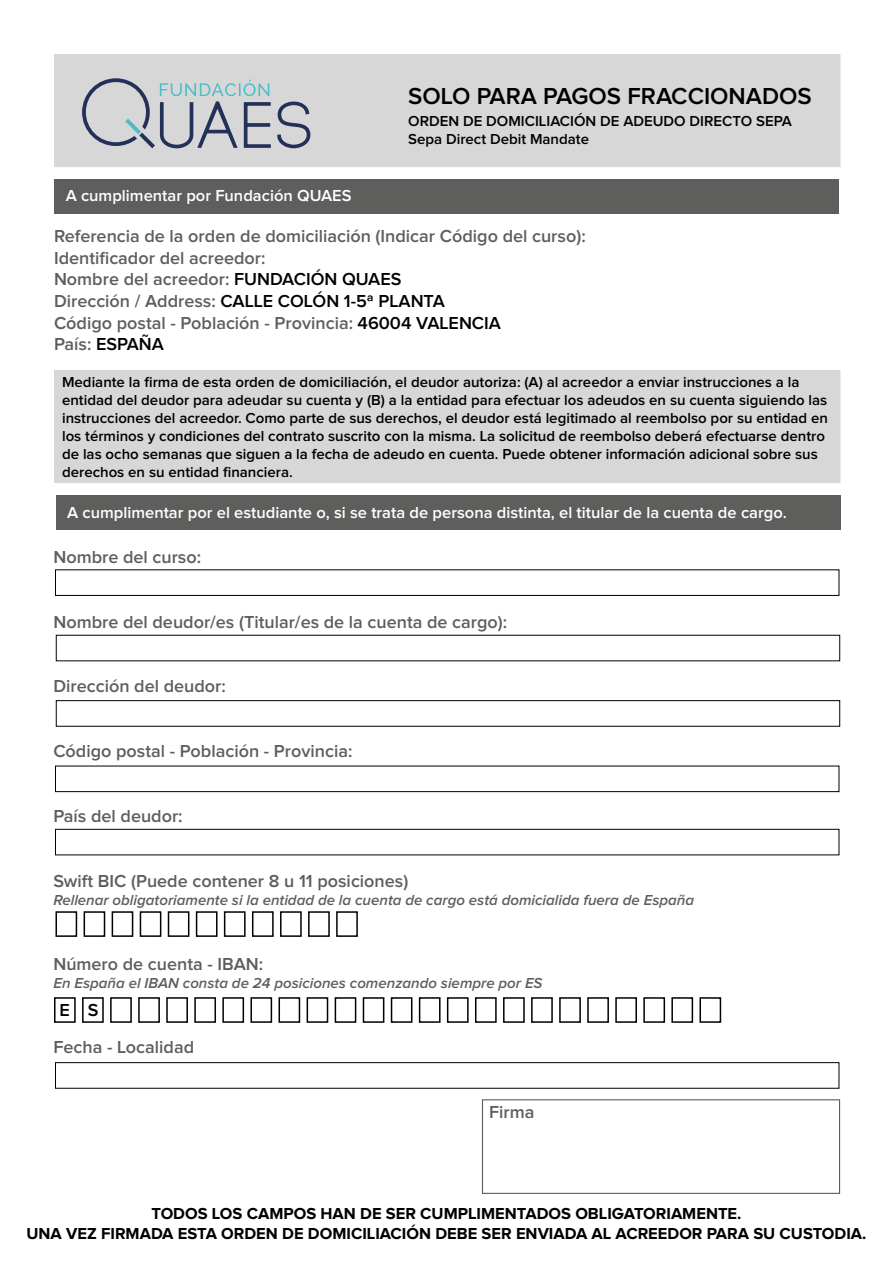
<style>
.page{position:relative;width:893px;height:1263px;background:#fff}
.page>*{position:absolute;margin:0;border:0;box-sizing:border-box;transform-origin:0 0}
.t1{font:600 24px "Proxima Nova";color:#000}
.t2{font:600 18px/21.6px "Proxima Nova";color:#5e5e5d}
.t3{font:600 18px "Proxima Nova";color:#000}
.t4{font:700 16.5px/19.8px "Proxima Nova A";color:#000;text-align:center}
.t5{font:600 16.5px "Proxima Nova";color:#fff}
.t6{font:600 15px/18px "Proxima Nova";color:#000}
.t7{font:italic 600 15px "Proxima Nova";color:#5e5e5d}
.s1{color:#000}
</style>
<div class="page">
<div style="left:54px;top:370px;width:786px;height:113px;background:#d8d7d7"></div>
<div style="left:54px;top:54px;width:786px;height:113px;background:#d8d7d7"></div>
<div style="left:54px;top:179px;width:785px;height:35px;background:#5e5e5d"></div>
<div style="left:56px;top:495px;width:784px;height:35px;background:#5e5e5d"></div>
<div style="left:54px;top:997px;width:22px;height:26px;border:2px solid #000"></div>
<div style="left:82px;top:997px;width:22px;height:26px;border:2px solid #000"></div>
<svg style="left:82px;top:78px;width:229px;height:71px"></svg>
<div style="left:482px;top:1099px;width:358px;height:95px;border:1px solid #5e5e5d"></div>
<div style="left:56px;top:911px;width:21px;height:26px;border:2px solid #000"></div>
<div style="left:84px;top:911px;width:21px;height:26px;border:2px solid #000"></div>
<div style="left:112px;top:911px;width:21px;height:26px;border:2px solid #000"></div>
<div style="left:140px;top:911px;width:21px;height:26px;border:2px solid #000"></div>
<div style="left:168px;top:911px;width:21px;height:26px;border:1px solid #000"></div>
<div style="left:196px;top:911px;width:22px;height:26px;border:2px solid #000"></div>
<div style="left:224px;top:911px;width:22px;height:26px;border:2px solid #000"></div>
<div style="left:252px;top:911px;width:22px;height:26px;border:1px solid #000"></div>
<div style="left:280px;top:911px;width:22px;height:26px;border:2px solid #000"></div>
<div style="left:308px;top:911px;width:22px;height:26px;border:2px solid #000"></div>
<div style="left:336px;top:911px;width:22px;height:26px;border:1px solid #000"></div>
<div style="left:110px;top:997px;width:22px;height:26px;border:2px solid #000"></div>
<div style="left:138px;top:997px;width:22px;height:26px;border:2px solid #000"></div>
<div style="left:166px;top:997px;width:22px;height:26px;border:1px solid #000"></div>
<div style="left:194px;top:997px;width:22px;height:26px;border:2px solid #000"></div>
<div style="left:222px;top:997px;width:22px;height:26px;border:2px solid #000"></div>
<div style="left:250px;top:997px;width:22px;height:26px;border:1px solid #000"></div>
<div style="left:279px;top:997px;width:21px;height:26px;border:2px solid #000"></div>
<div style="left:307px;top:997px;width:21px;height:26px;border:2px solid #000"></div>
<div style="left:335px;top:997px;width:21px;height:26px;border:1px solid #000"></div>
<div style="left:363px;top:997px;width:21px;height:26px;border:2px solid #000"></div>
<div style="left:391px;top:997px;width:21px;height:26px;border:2px solid #000"></div>
<div style="left:419px;top:997px;width:22px;height:26px;border:1px solid #000"></div>
<div style="left:447px;top:997px;width:22px;height:26px;border:2px solid #000"></div>
<div style="left:475px;top:997px;width:22px;height:26px;border:2px solid #000"></div>
<div style="left:503px;top:997px;width:22px;height:26px;border:1px solid #000"></div>
<div style="left:531px;top:997px;width:22px;height:26px;border:2px solid #000"></div>
<div style="left:559px;top:997px;width:22px;height:26px;border:2px solid #000"></div>
<div style="left:587px;top:997px;width:22px;height:26px;border:1px solid #000"></div>
<div style="left:615px;top:997px;width:22px;height:26px;border:2px solid #000"></div>
<div style="left:643px;top:997px;width:22px;height:26px;border:2px solid #000"></div>
<div style="left:671px;top:997px;width:22px;height:26px;border:1px solid #000"></div>
<div style="left:699px;top:997px;width:22px;height:26px;border:2px solid #000"></div>
<div style="left:55px;top:569px;width:784px;height:27px;border:1px solid #000"></div>
<div style="left:56px;top:700px;width:784px;height:27px;border:1px solid #000"></div>
<div style="left:55px;top:766px;width:784px;height:26px;border:1px solid #000"></div>
<div style="left:55px;top:829px;width:784px;height:26px;border:1px solid #000"></div>
<div style="left:55px;top:1062px;width:784px;height:26px;border:1px solid #000"></div>
<h1 class="t1" style="left:408px;top:83px;width:405px">SOLO PARA PAGOS FRACCIONADOS</h1>
<p class="t6" style="left:408px;top:111px;width:385px">ORDEN DE DOMICILIACIÓN DE ADEUDO DIRECTO SEPA<br>Sepa Direct Debit Mandate</p>
<p class="t5" style="left:66px;top:187px;width:287px">A cumplimentar por Fundación QUAES</p>
<p class="t2" style="left:54px;top:225px;width:533px">Referencia de la orden de domiciliación (Indicar Código del curso):<br>Identificador del acreedor:<br>Nombre del acreedor: <span class="s1">FUNDACIÓN QUAES<br></span>Dirección / Address: <span class="s1">CALLE COLÓN 1-5ª PLANTA<br></span>Código postal - Población - Provincia: <span class="s1">46004 VALENCIA<br></span>País: <span class="s1">ESPAÑA</span></p>
<p class="t6" style="left:62px;top:373px;width:767px">Mediante la firma de esta orden de domiciliación, el deudor autoriza: (A) al acreedor a enviar instrucciones a la entidad del deudor para adeudar su cuenta y (B) a la entidad para efectuar los adeudos en su cuenta siguiendo las instrucciones del acreedor. Como parte de sus derechos, el deudor está legitimado al reembolso por su entidad en los términos y condiciones del contrato suscrito con la misma. La solicitud de reembolso deberá efectuarse dentro de las ocho semanas que siguen a la fecha de adeudo en cuenta. Puede obtener información adicional sobre sus derechos en su entidad financiera.</p>
<p class="t5" style="left:67px;top:503px;width:721px">A cumplimentar por el estudiante o, si se trata de persona distinta, el titular de la cuenta de cargo.</p>
<p class="t2" style="left:53px;top:546px;width:149px">Nombre del curso:</p>
<p class="t2" style="left:53px;top:611px;width:455px">Nombre del deudor/es (Titular/es de la cuenta de cargo):</p>
<p class="t2" style="left:53px;top:676px;width:174px">Dirección del deudor:</p>
<p class="t2" style="left:53px;top:740px;width:300px">Código postal - Población - Provincia:</p>
<p class="t2" style="left:53px;top:805px;width:131px">País del deudor:</p>
<p class="t2" style="left:53px;top:870px;width:356px">Swift BIC (Puede contener 8 u 11 posiciones)</p>
<p class="t7" style="left:53px;top:893px;width:642px">Rellenar obligatoriamente si la entidad de la cuenta de cargo está domicialida fuera de España</p>
<p class="t2" style="left:53px;top:953px;width:211px">Número de cuenta - IBAN:</p>
<p class="t7" style="left:53px;top:976px;width:491px">En España el IBAN consta de 24 posiciones comenzando siempre por ES</p>
<p class="t3" style="left:60px;top:1000px;width:40px">E S</p>
<p class="t2" style="left:53px;top:1036px;width:142px">Fecha - Localidad</p>
<p class="t2" style="left:489px;top:1101px;width:47px">Firma</p>
<p class="t4" style="left:27px;top:1202px;width:841px">TODOS LOS CAMPOS HAN DE SER CUMPLIMENTADOS OBLIGATORIAMENTE.<br>UNA VEZ FIRMADA ESTA ORDEN DE DOMICILIACIÓN DEBE SER ENVIADA AL ACREEDOR PARA SU CUSTODIA.</p>
</div>
